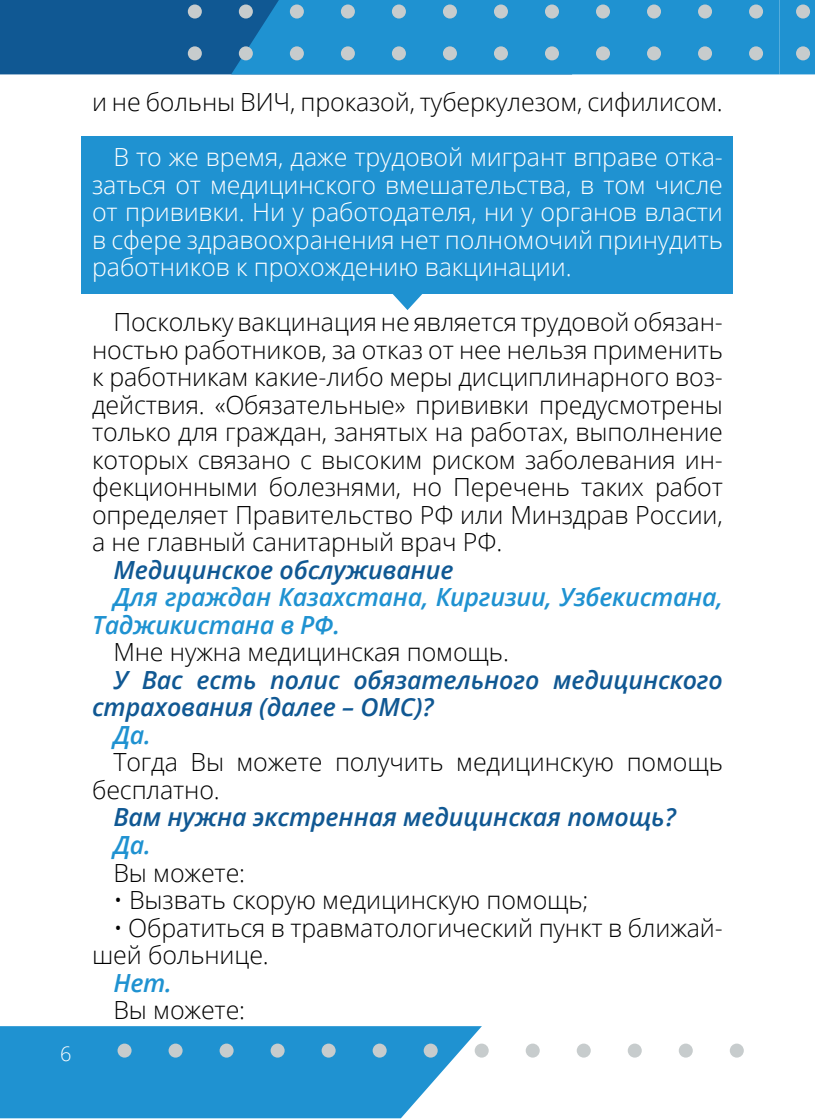
<style>
.page{position:relative;width:815px;height:1120px;background:#fff}
.page>*{position:absolute;margin:0;border:0;box-sizing:border-box;transform-origin:0 0}
.основной{font:300 25px/27.5px "Open Sans";letter-spacing:-.005em;color:#000}
.основной-2{font:300 25px/27.5px "Open Sans";letter-spacing:-.005em;color:#fff;text-align:justify}
.заголовки{font:italic 600 25px/27.5px "Open Sans";letter-spacing:-.01em;color:#1f92d1}
.основной-3{font:italic 600 25px/27.5px "Open Sans";letter-spacing:-.005em;color:#105893}
.заголовок_2{font:italic 600 25px "Open Sans";letter-spacing:-.005em;color:#105893}
.t1{font:300 20px "Open Sans";color:#fff}
</style>
<div class="page">
<svg style="left:0;top:1026px;width:482px;height:92px;background:#329bd4"></svg>
<div style="left:730px;top:1043px;width:14px;height:14px;background:#c7cccd;border-radius:50%"></div>
<div style="left:679px;top:1043px;width:14px;height:14px;background:#c7cccd;border-radius:50%"></div>
<div style="left:628px;top:1043px;width:14px;height:14px;background:#c7cccd;border-radius:50%"></div>
<div style="left:577px;top:1043px;width:14px;height:14px;background:#c7cccd;border-radius:50%"></div>
<div style="left:526px;top:1043px;width:14px;height:14px;background:#c7cccd;border-radius:50%"></div>
<div style="left:475px;top:1043px;width:14px;height:14px;background:#c7cccd;border-radius:50%"></div>
<div style="left:424px;top:1043px;width:14px;height:14px;background:#c7cccd;border-radius:50%"></div>
<div style="left:373px;top:1043px;width:14px;height:14px;background:#c7cccd;border-radius:50%"></div>
<div style="left:322px;top:1043px;width:14px;height:14px;background:#c7cccd;border-radius:50%"></div>
<div style="left:271px;top:1043px;width:14px;height:14px;background:#c7cccd;border-radius:50%"></div>
<div style="left:220px;top:1043px;width:14px;height:14px;background:#c7cccd;border-radius:50%"></div>
<div style="left:169px;top:1043px;width:14px;height:14px;background:#c7cccd;border-radius:50%"></div>
<div style="left:118px;top:1043px;width:14px;height:14px;background:#c7cccd;border-radius:50%"></div>
<div style="left:780px;top:0;width:35px;height:74px;background:#1f92d1"></div>
<div style="left:796px;top:5px;width:14px;height:14px;background:#c7cccd;border-radius:50%"></div>
<div style="left:796px;top:46px;width:14px;height:14px;background:#c7cccd;border-radius:50%"></div>
<div style="left:0;top:0;width:231px;height:74px;background:#105893"></div>
<div style="left:231px;top:0;width:549px;height:74px;background:#1f92d1"></div>
<div style="left:749px;top:5px;width:14px;height:14px;background:#c7cccd;border-radius:50%"></div>
<div style="left:698px;top:5px;width:14px;height:14px;background:#c7cccd;border-radius:50%"></div>
<div style="left:647px;top:5px;width:14px;height:14px;background:#c7cccd;border-radius:50%"></div>
<div style="left:596px;top:5px;width:14px;height:14px;background:#c7cccd;border-radius:50%"></div>
<div style="left:545px;top:5px;width:14px;height:14px;background:#c7cccd;border-radius:50%"></div>
<div style="left:494px;top:5px;width:14px;height:14px;background:#c7cccd;border-radius:50%"></div>
<div style="left:443px;top:5px;width:14px;height:14px;background:#c7cccd;border-radius:50%"></div>
<div style="left:392px;top:5px;width:14px;height:14px;background:#c7cccd;border-radius:50%"></div>
<div style="left:341px;top:5px;width:14px;height:14px;background:#c7cccd;border-radius:50%"></div>
<div style="left:290px;top:5px;width:14px;height:14px;background:#c7cccd;border-radius:50%"></div>
<div style="left:239px;top:5px;width:14px;height:14px;background:#c7cccd;border-radius:50%"></div>
<div style="left:188px;top:5px;width:14px;height:14px;background:#c7cccd;border-radius:50%"></div>
<div style="left:749px;top:46px;width:14px;height:14px;background:#c7cccd;border-radius:50%"></div>
<div style="left:698px;top:46px;width:14px;height:14px;background:#c7cccd;border-radius:50%"></div>
<div style="left:647px;top:46px;width:14px;height:14px;background:#c7cccd;border-radius:50%"></div>
<div style="left:596px;top:46px;width:14px;height:14px;background:#c7cccd;border-radius:50%"></div>
<div style="left:545px;top:46px;width:14px;height:14px;background:#c7cccd;border-radius:50%"></div>
<div style="left:494px;top:46px;width:14px;height:14px;background:#c7cccd;border-radius:50%"></div>
<div style="left:443px;top:46px;width:14px;height:14px;background:#c7cccd;border-radius:50%"></div>
<div style="left:392px;top:46px;width:14px;height:14px;background:#c7cccd;border-radius:50%"></div>
<div style="left:341px;top:46px;width:14px;height:14px;background:#c7cccd;border-radius:50%"></div>
<div style="left:290px;top:46px;width:14px;height:14px;background:#c7cccd;border-radius:50%"></div>
<div style="left:239px;top:46px;width:14px;height:14px;background:#c7cccd;border-radius:50%"></div>
<div style="left:188px;top:46px;width:14px;height:14px;background:#c7cccd;border-radius:50%"></div>
<svg style="left:393px;top:294px;width:29px;height:16px"></svg>
<div style="left:81px;top:136px;width:652px;height:158px;background:#1f92d1"></div>
<p class="t1" style="left:60px;top:1040px;width:13px">6</p>
<p class="основной" style="left:92px;top:88px;width:632px">и не больны ВИЧ, проказой, туберкулезом, сифилисом.</p>
<p class="основной-2" style="left:92px;top:143px;width:632px;text-indent:21px">В то же время, даже трудовой мигрант вправе отка&shy;заться от медицинского вмешательства, в том числе от прививки. Ни у работодателя, ни у органов власти в сфере здравоохранения нет полномочий принудить работников к прохождению вакцинации.</p>
<p class="основной" style="left:92px;top:308px;width:632px;text-align:justify;text-indent:21px">Поскольку вакцинация не является трудовой обязан&shy;ностью работников, за отказ от нее нельзя применить к работникам какие-либо меры дисциплинарного воз&shy;действия. «Обязательные» прививки предусмотрены только для граждан, занятых на работах, выполнение которых связано с высоким риском заболевания ин&shy;фекционными болезнями, но Перечень таких работ определяет Правительство РФ или Минздрав России, а не главный санитарный врач РФ.</p>
<p class="заголовок_2" style="left:113px;top:553px;width:342px">Медицинское обслуживание</p>
<p class="заголовки" style="left:92px;top:583px;width:632px;text-indent:21px">Для граждан Казахстана, Киргизии, Узбекистана,<br>Таджикистана в РФ.</p>
<p class="основной" style="left:113px;top:638px;width:397px">Мне нужна медицинская помощь.</p>
<p class="основной-3" style="left:92px;top:665px;width:632px;text-indent:21px">У Вас есть полис обязательного медицинского страхования (далее – ОМС)?</p>
<p class="заголовки" style="left:113px;top:720px;width:39px">Да.</p>
<p class="основной" style="left:92px;top:748px;width:632px;text-indent:21px">Тогда Вы можете получить медицинскую помощь бесплатно.</p>
<p class="заголовок_2" style="left:113px;top:800px;width:564px">Вам нужна экстренная медицинская помощь?</p>
<p class="заголовки" style="left:113px;top:830px;width:39px">Да.</p>
<p class="основной" style="left:113px;top:858px;width:133px">Вы можете:</p>
<p class="основной" style="left:113px;top:885px;width:477px">• Вызвать скорую медицинскую помощь;</p>
<p class="основной" style="left:92px;top:913px;width:632px;text-indent:21px">• Обратиться в травматологический пункт в ближай&shy;шей больнице.</p>
<p class="заголовки" style="left:113px;top:968px;width:60px">Нет.</p>
<p class="основной" style="left:113px;top:995px;width:133px">Вы можете:</p>
</div>
